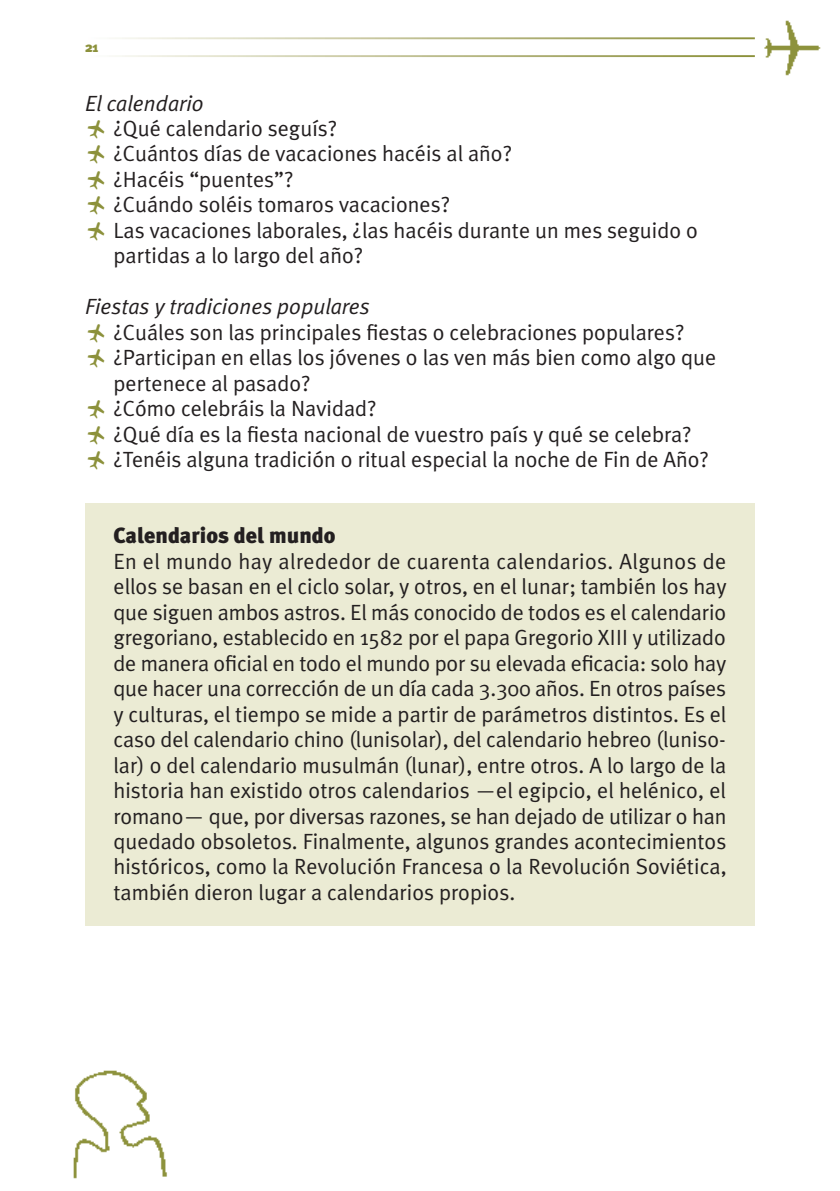
<style>
.page{position:relative;width:840px;height:1191px;background:#fff}
.page>*{position:absolute;margin:0;border:0;box-sizing:border-box;transform-origin:0 0}
.t1{font:22px/25.4px "Meta Plus Normal";color:#231f20}
.t2{font:italic 22px "Meta Plus Normal";color:#231f20}
.t3{font:900 22px "Meta Plus";color:#231f20}
.t4{font:900 14px "Meta Plus";color:#8c913b}
</style>
<div class="page">
<img style="left:73px;top:1070px;width:94px;height:109px">
<div style="left:85px;top:503px;width:669px;height:422px;background:#ebebd4"></div>
<img style="left:764px;top:20px;width:57px;height:56px">
<p class="t4" style="left:85px;top:39px;width:15px">21</p>
<p class="t2" style="left:85px;top:90px;width:120px">El calendario</p>
<p class="t1" style="left:113px;top:115px;width:585px">¿Qué calendario seguís?<br>¿Cuántos días de vacaciones hacéis al año?<br>¿Hacéis “puentes”?<br>¿Cuándo soléis tomaros vacaciones?<br>Las vacaciones laborales, ¿las hacéis durante un mes seguido o partidas a lo largo del año?</p>
<p class="t2" style="left:85px;top:294px;width:286px">Fiestas y tradiciones populares</p>
<p class="t1" style="left:113px;top:319px;width:604px">¿Cuáles son las principales fiestas o celebraciones populares? ¿Participan en ellas los jóvenes o las ven más bien como algo que pertenece al pasado?<br>¿Cómo celebráis la Navidad?<br>¿Qué día es la fiesta nacional de vuestro país y qué se celebra? ¿Tenéis alguna tradición o ritual especial la noche de Fin de Año?</p>
<p class="t3" style="left:113px;top:523px;width:223px">Calendarios del mundo</p>
<p class="t1" style="left:113px;top:548px;width:614px;text-align:justify">En el mundo hay alrededor de cuarenta calendarios. Algunos de ellos se basan en el ciclo solar, y otros, en el lunar; también los hay que siguen ambos astros. El más conocido de todos es el calendario gregoriano, establecido en 1582 por el papa Gregorio XIII y utilizado de manera oficial en todo el mundo por su elevada eficacia: solo hay que hacer una corrección de un día cada 3.300 años. En otros países y culturas, el tiempo se mide a partir de parámetros distintos. Es el caso del calendario chino (lunisolar), del calendario hebreo (luniso&shy;lar) o del calendario musulmán (lunar), entre otros. A lo largo de la historia han existido otros calendarios —el egipcio, el helénico, el romano— que, por diversas razones, se han dejado de utilizar o han quedado obsoletos. Finalmente, algunos grandes acontecimientos históricos, como la Revolución Francesa o la Revolución Soviética, también dieron lugar a calendarios propios.</p>
</div>
